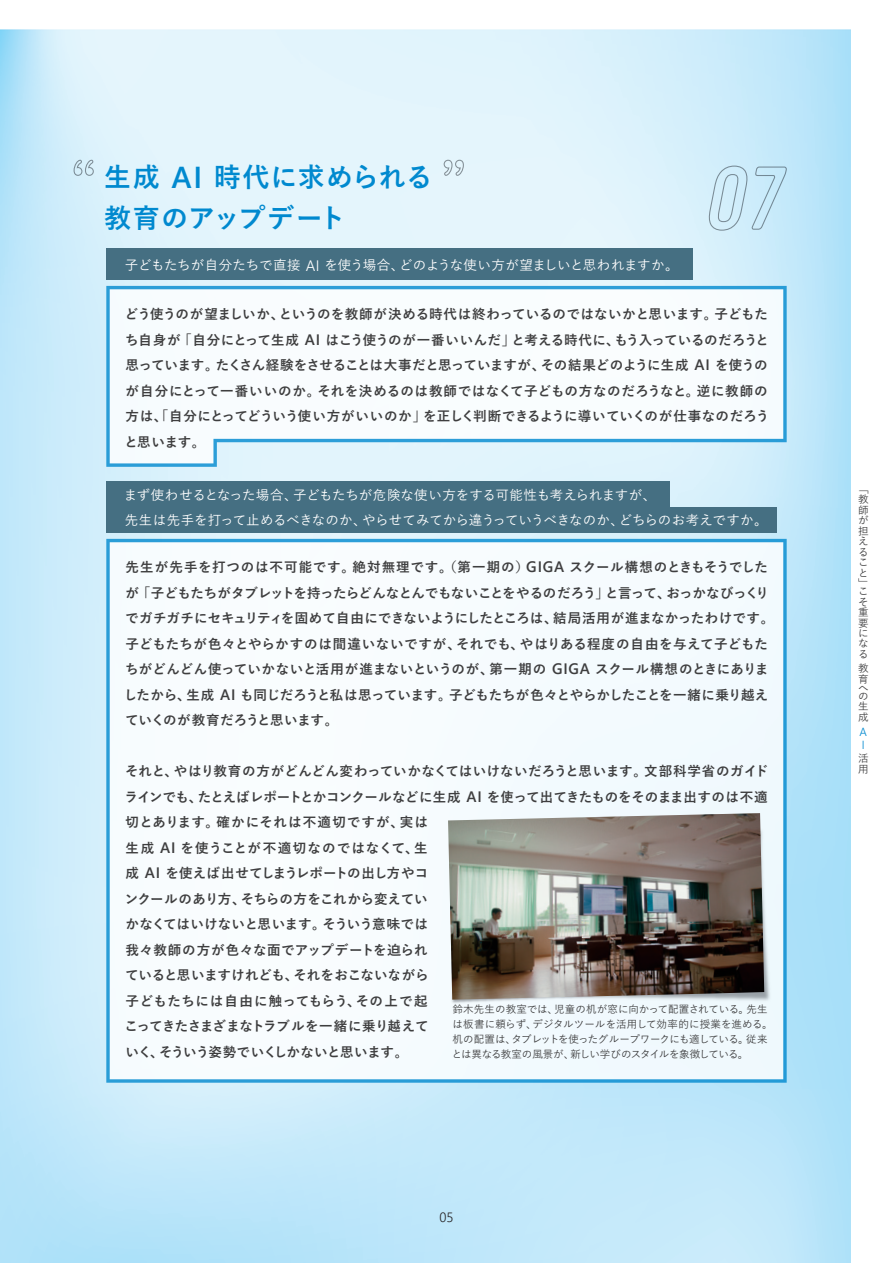
<style>
.page{position:relative;width:893px;height:1263px;background:#fff}
.page>*{position:absolute;margin:0;border:0;box-sizing:border-box;transform-origin:0 0}
.t1{font:700 27px/40.5px "Yu Go";letter-spacing:.025em;color:#0089cf}
.t2{font:700 13.5px/25.5px "Yu Go";letter-spacing:.005em;color:#3e3e3f}
.t3{font:500 13.5px/25.5px "Yu Go";letter-spacing:-.01em;color:#fff}
.t4{font:300 13.5px "Segoe UI";color:#231f20}
.t5{font:300 11.7px/12.9px "Segoe UI";color:#0089cf}
.t6{font:500 10.5px/10.5px "Yu Go";letter-spacing:-.01em;color:#3e3e3f}
.s1{font-family:"Segoe UI";font-weight:600;font-size:30.3px}
.s2{font-family:"Segoe UI";font-weight:300;font-size:15.15px}
.s3{font-family:"Segoe UI";font-weight:600;font-size:15.15px}
</style>
<div class="page">
<img style="left:0;top:30px;width:851px;height:1233px">
<svg style="left:708px;top:165px;width:79px;height:66px;background:#c5e2f1"></svg>
<div style="left:106px;top:248px;width:587px;height:31px;background:#456f82"></div>
<svg style="left:106px;top:286px;width:681px;height:181px"></svg>
<div style="left:106px;top:481px;width:564px;height:26px;background:#456f82"></div>
<div style="left:106px;top:507px;width:671px;height:25px;background:#456f82"></div>
<svg style="left:106px;top:539px;width:681px;height:544px"></svg>
<img style="left:507px;top:776px;width:315px;height:276px">
<div style="left:399px;top:814px;width:248px;height:242px;background:#f5fbfe"></div>
<img style="left:448px;top:813px;width:316px;height:187px">
<svg style="left:73px;top:159px;width:21px;height:17px"></svg>
<svg style="left:443px;top:159px;width:21px;height:17px"></svg>
<h1 class="t1" style="left:104px;top:158px;width:330px">生成 <span class="s1">AI</span> 時代に求められる教育のアップデート</h1>
<p class="t3" style="left:125px;top:251px;width:555px">子どもたちが自分たちで直接 <span class="s2">AI</span> を使う場合、どのような使い方が望ましいと思われますか。</p>
<p class="t2" style="left:124px;top:302px;width:646px;text-align:justify">どう使うのが望ましいか、というのを教師が決める時代は終わっているのではないかと思います。子どもたち自身が「自分にとって生成 <span class="s3">AI</span> はこう使うのが一番いいんだ」と考える時代に、もう入っているのだろうと思っています。たくさん経験をさせることは大事だと思っていますが、その結果どのように生成 <span class="s3">AI</span> を使うのが自分にとって一番いいのか。それを決めるのは教師ではなくて子どもの方なのだろうなと。逆に教師の方は、「自分にとってどういう使い方がいいのか」を正しく判断できるように導いていくのが仕事なのだろうと思います。</p>
<p class="t3" style="left:124px;top:480px;width:645px">まず使わせるとなった場合、子どもたちが危険な使い方をする可能性も考えられますが、<br>先生は先手を打って止めるべきなのか、やらせてみてから違うっていうべきなのか、どちらのお考えですか。</p>
<p class="t2" style="left:124px;top:555px;width:652px">先生が先手を打つのは不可能です。絶対無理です。（第一期の）<span class="s3">GIGA</span> スクール構想のときもそうでしたが「子どもたちがタブレットを持ったらどんなとんでもないことをやるのだろう」と言って、おっかなびっくりでガチガチにセキュリティを固めて自由にできないようにしたところは、結局活用が進まなかったわけです。子どもたちが色々とやらかすのは間違いないですが、それでも、やはりある程度の自由を与えて子どもたちがどんどん使っていかないと活用が進まないというのが、第一期の <span class="s3">GIGA</span> スクール構想のときにありましたから、生成 <span class="s3">AI</span> も同じだろうと私は思っています。子どもたちが色々とやらかしたことを一緒に乗り越えていくのが教育だろうと思います。</p>
<p class="t2" style="left:124px;top:759px;width:646px">それと、やはり教育の方がどんどん変わっていかなくてはいけないだろうと思います。文部科学省のガイドラインでも、たとえばレポートとかコンクールなどに生成 <span class="s3">AI</span> を使って出てきたものをそのまま出すのは不適切とあります。確かにそれは不適切ですが、実は<br>生成 <span class="s3">AI</span> を使うことが不適切なのではなくて、生<br>成 <span class="s3">AI</span> を使えば出せてしまうレポートの出し方やコ<br>ンクールのあり方、そちらの方をこれから変えてい<br>かなくてはいけないと思います。そういう意味では<br>我々教師の方が色々な面でアップデートを迫られ<br>ていると思いますけれども、それをおこないながら<br>子どもたちには自由に触ってもらう、その上で起<br>こってきたさまざまなトラブルを一緒に乗り越えて<br>いく、そういう姿勢でいくしかないと思います。</p>
<p class="t6" style="left:452px;top:1000px;width:322px;line-height:15px">鈴木先生の教室では、児童の机が窓に向かって配置されている。先生は板書に頼らず、デジタルツールを活用して効率的に授業を進める。机の配置は、タブレットを使ったグループワークにも適している。従来とは異なる教室の風景が、新しい学びのスタイルを象徴している。</p>
<p class="t4" style="left:439px;top:1204px;width:16px">05</p>
<p class="t6" style="left:858px;top:483px;width:12px">「教師が担えること」</p>
<p class="t6" style="left:858px;top:585px;width:11px">こそ重要になる</p>
<p class="t6" style="left:858px;top:662px;width:12px">教育</p>
<p class="t6" style="left:858px;top:683px;width:11px;line-height:8.2px">への</p>
<p class="t6" style="left:858px;top:700px;width:12px">生成</p>
<p class="t5" style="left:859px;top:724px;width:9px">A<br>I</p>
<p class="t6" style="left:858px;top:751px;width:11px">活用</p>
</div>
